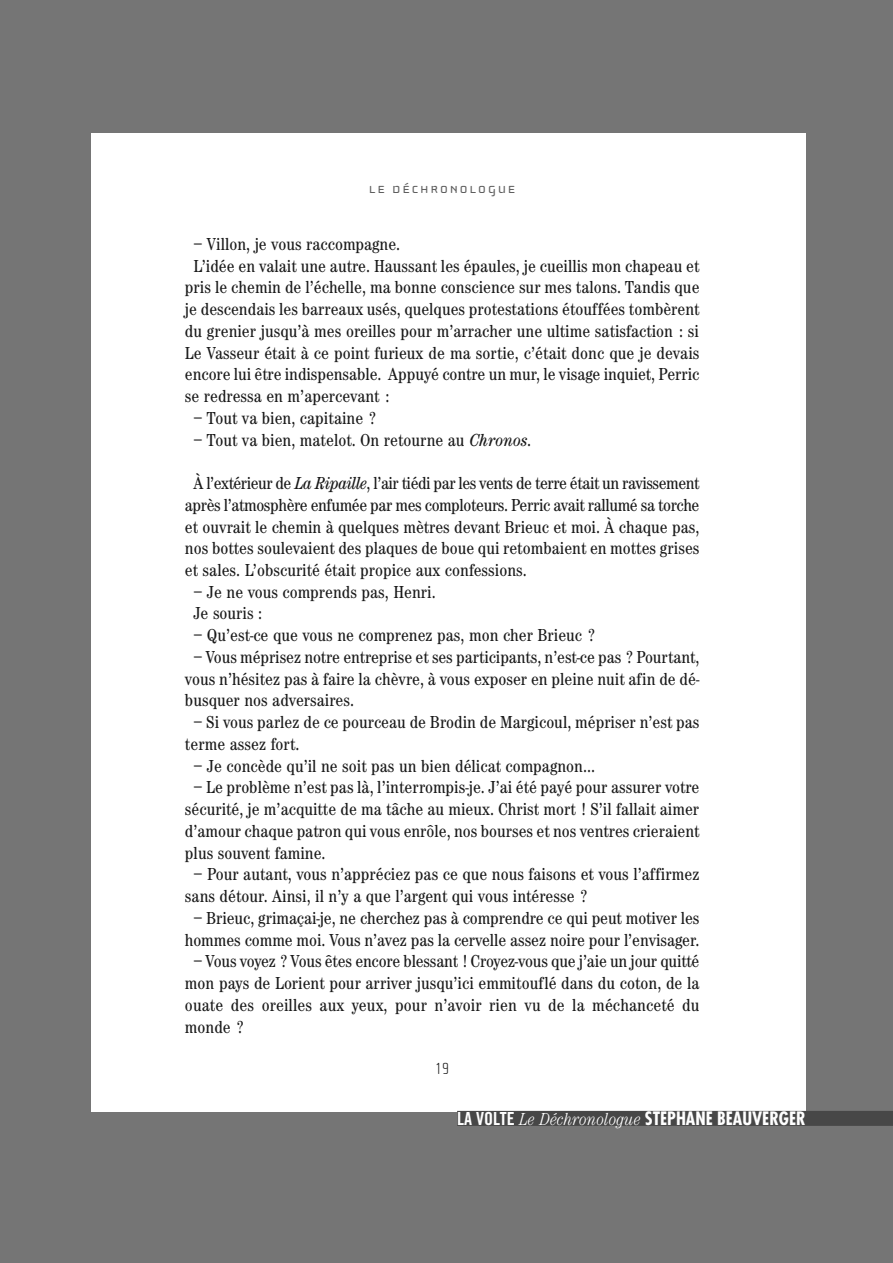
<style>
.page{position:relative;width:893px;height:1263px;background:#757575}
.page>*{position:absolute;margin:0;border:0;box-sizing:border-box;transform-origin:0 0}
.t1{font:condensed 18px/21.8px "Century EF";color:#191919;text-align:justify}
.t2{font:700 condensed 18px "Futura";color:#fff}
.t3{font:100 16.5px "Cholla Sans";color:#191919}
.t4{font:15px "Cholla Unicase";letter-spacing:.15em;color:#5e5e5e}
.s1{font-style:italic}
.s2{font-family:"Trade Gothic Bold Cond Twenty";font-weight:400;font-stretch:normal}
.s3{font-family:"Century EF";font-weight:300;font-style:italic}
</style>
<div class="page">
<div style="left:91px;top:133px;width:715px;height:978px;background:#fff"></div>
<div style="left:457px;top:1111px;width:436px;height:15px;background:#474747"></div>
<p class="t4" style="left:369px;top:179px;width:147px">LE DÉCHRONOLOGUE</p>
<p class="t1" style="left:193px;top:233px;width:208px">– Villon, je vous raccompagne.</p>
<p class="t1" style="left:193px;top:254px;width:507px">L’idée en valait une autre. Haussant les épaules, je cueillis mon chapeau et</p>
<p class="t1" style="left:185px;top:276px;width:516px">pris le chemin de l’échelle, ma bonne conscience sur mes talons. Tandis que</p>
<p class="t1" style="left:185px;top:298px;width:516px">je descendais les barreaux usés, quelques protestations étouffées tombèrent</p>
<p class="t1" style="left:185px;top:320px;width:515px">du grenier jusqu’à mes oreilles pour m’arracher une ultime satisfaction : si</p>
<p class="t1" style="left:185px;top:341px;width:516px">Le Vasseur était à ce point furieux de ma sortie, c’était donc que je devais</p>
<p class="t1" style="left:185px;top:363px;width:516px">encore lui être indispensable. Appuyé contre un mur, le visage inquiet, Perric</p>
<p class="t1" style="left:185px;top:385px;width:206px">se redressa en m’apercevant :</p>
<p class="t1" style="left:193px;top:407px;width:184px">– Tout va bien, capitaine ?</p>
<p class="t1" style="left:193px;top:428px;width:339px">– Tout va bien, matelot. On retourne au <span class="s1">Chronos</span>.</p>
<p class="t1" style="left:185px;top:472px;width:516px;text-indent:8px">À l’extérieur de <span class="s1">La Ripaille</span>, l’air tiédi par les vents de terre était un ravissement après l’atmosphère enfumée par mes comploteurs. Perric avait rallumé sa torche et ouvrait le chemin à quelques mètres devant Brieuc et moi. À chaque pas, nos bottes soulevaient des plaques de boue qui retombaient en mottes grises et sales. L’obscurité était propice aux confessions.</p>
<p class="t1" style="left:193px;top:581px;width:244px">– Je ne vous comprends pas, Henri.<br>Je souris :</p>
<p class="t1" style="left:193px;top:624px;width:403px">– Qu’est-ce que vous ne comprenez pas, mon cher Brieuc ?</p>
<p class="t1" style="left:185px;top:646px;width:516px;text-indent:8px">– Vous méprisez notre entreprise et ses participants, n’est-ce pas ? Pourtant, vous n’hésitez pas à faire la chèvre, à vous exposer en pleine nuit afin de dé&shy;busquer nos adversaires.</p>
<p class="t1" style="left:185px;top:711px;width:516px;text-indent:8px">– Si vous parlez de ce pourceau de Brodin de Margicoul, mépriser n’est pas terme assez fort.</p>
<p class="t1" style="left:193px;top:755px;width:403px">– Je concède qu’il ne soit pas un bien délicat compagnon…</p>
<p class="t1" style="left:185px;top:776px;width:516px;text-indent:8px">– Le problème n’est pas là, l’interrompis-je. J’ai été payé pour assurer votre sécurité, je m’acquitte de ma tâche au mieux. Christ mort ! S’il fallait aimer d’amour chaque patron qui vous enrôle, nos bourses et nos ventres crieraient plus souvent famine.</p>
<p class="t1" style="left:185px;top:863px;width:516px;text-indent:8px">– Pour autant, vous n’appréciez pas ce que nous faisons et vous l’affirmez sans détour. Ainsi, il n’y a que l’argent qui vous intéresse ?</p>
<p class="t1" style="left:185px;top:907px;width:516px;text-align:center">– Brieuc, grimaçai-je, ne cherchez pas à comprendre ce qui peut motiver les hommes comme moi. Vous n’avez pas la cervelle assez noire pour l’envisager.</p>
<p class="t1" style="left:185px;top:950px;width:516px;text-indent:8px">– Vous voyez ? Vous êtes encore blessant ! Croyez-vous que j’aie un jour quitté mon pays de Lorient pour arriver jusqu’ici emmitouflé dans du coton, de la ouate des oreilles aux yeux, pour n’avoir rien vu de la méchanceté du monde ?</p>
<p class="t3" style="left:435px;top:1059px;width:15px">19</p>
<p class="t2" style="left:457px;top:1110px;width:350px"><span class="s2">LA VOLTE</span> <span class="s3">Le Déchronologue</span> STÉPHANE BEAUVERGER</p>
</div>
